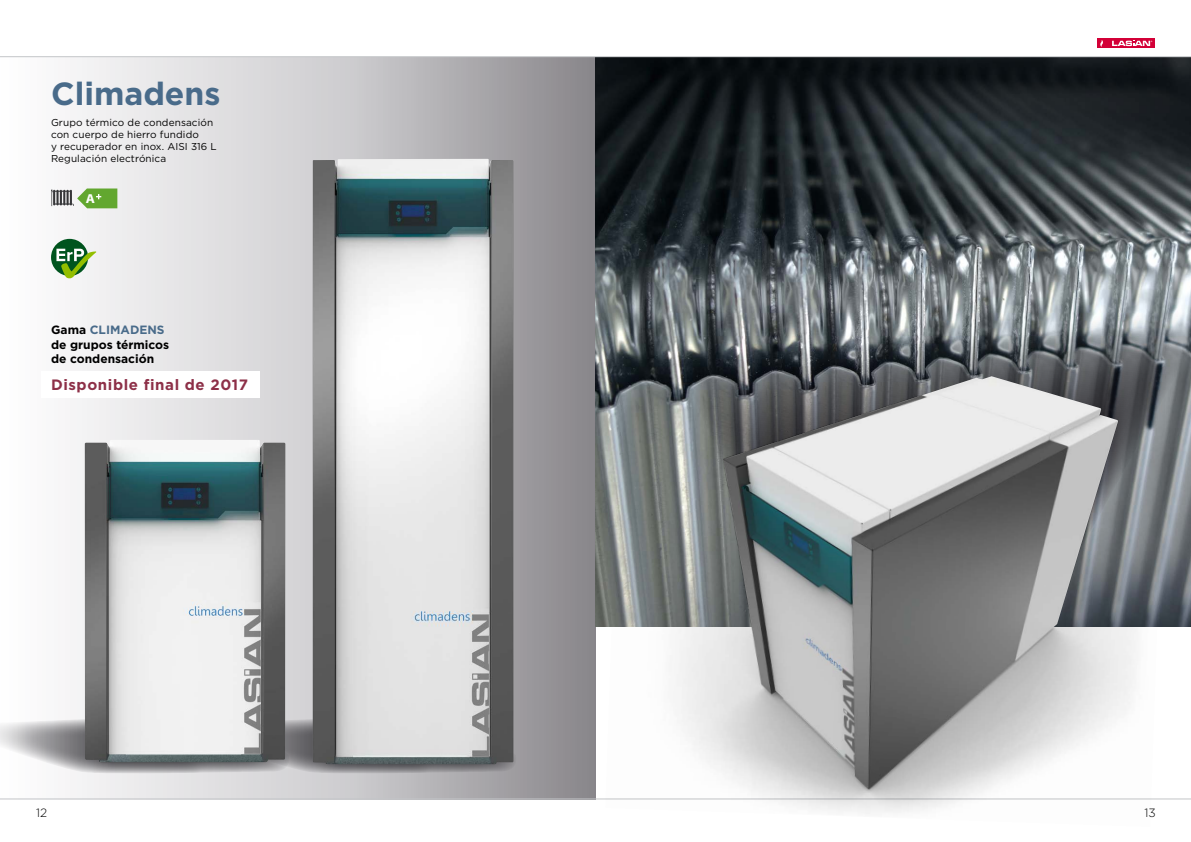
<style>
.page{position:relative;width:1191px;height:842px;background:#fff}
.page>*{position:absolute;margin:0;border:0;box-sizing:border-box;transform-origin:0 0}
.t1{font:700 32px "Gotham";color:#496b8a}
.t2{font:700 15px "Gotham";letter-spacing:.04em;color:#8d3048}
.t3{font:700 13px "Myriad Pro";color:#fff;scale:1.08 1}
.t4{font:700 12px/14.4px "Gotham";color:#000}
.t5{font:300 12px "Gotham";color:#000}
.t6{font:10px/12px "Gotham";letter-spacing:.01em;color:#000}
.s1{color:#496b8a}
</style>
<div class="page">
<svg style="left:1107px;top:39px;width:48px;height:9px"></svg>
<div style="left:1096px;top:39px;width:10px;height:9px;background:#d30037"></div>
<svg style="left:1100px;top:40px;width:3px;height:7px"></svg>
<svg style="left:1112px;top:41px;width:40px;height:5px"></svg>
<div style="left:0;top:57px;width:595px;height:742px;background:linear-gradient(to right,#fff,#949296)"></div>
<hr style="left:0;top:798px;width:1191px;height:1px;background:#c3c5c8">
<svg style="left:0;top:716px;width:517px;height:58px"></svg>
<img style="left:595px;top:57px;width:596px;height:569px">
<hr style="left:0;top:56px;width:1191px;height:1px;background:#c3c5c8">
<div style="left:51px;top:239px;width:37px;height:37px;background:#00541e;border-radius:50%"></div>
<svg style="left:56px;top:249px;width:40px;height:29px"></svg>
<img style="left:313px;top:159px;width:200px;height:605px">
<img style="left:85px;top:440px;width:200px;height:322px">
<svg style="left:679px;top:301px;width:512px;height:326px;background:#7b8185"></svg>
<img style="left:605px;top:355px;width:560px;height:459px">
<img style="left:723px;top:376px;width:395px;height:413px">
<svg style="left:51px;top:188px;width:66px;height:20px"></svg>
<div style="left:41px;top:372px;width:218px;height:26px;background:#fff"></div>
<h1 class="t1" style="left:51px;top:75px;width:171px">Climadens</h1>
<p class="t6" style="left:51px;top:117px;width:167px">Grupo térmico de condensación con cuerpo de hierro fundido<br>y recuperador en inox. AISI 316 L<br>Regulación electrónica</p>
<h3 class="t3" style="left:86px;top:191px;width:10px">A</h3>
<p class="t4" style="left:51px;top:323px;width:120px">Gama <span class="s1">CLIMADENS </span>de grupos térmicos de condensación</p>
<h2 class="t2" style="left:51px;top:376px;width:199px">Disponible final de 2017</h2>
<p class="t5" style="left:36px;top:807px;width:13px">12</p>
<p class="t5" style="left:1144px;top:807px;width:13px">13</p>
</div>
